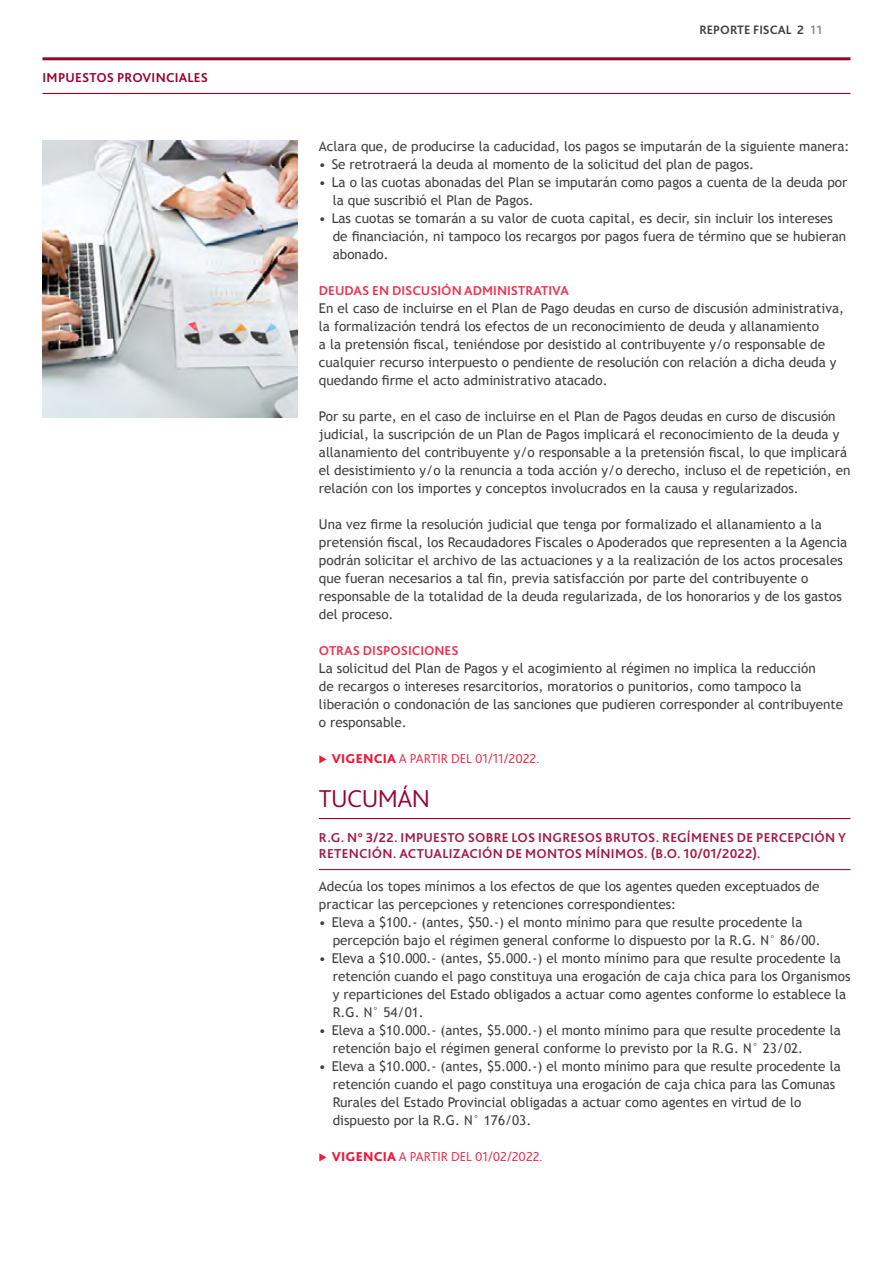
<style>
.page{position:relative;width:893px;height:1263px;background:#fff}
.page>*{position:absolute;margin:0;border:0;box-sizing:border-box;transform-origin:0 0}
.Subtitulo{font:300 25.5px "Bliss Pro";letter-spacing:-.02em;color:#98002e}
.Texto_Comun{font:13.5px/18px "Trebuchet MS";color:#404040}
.Bajada_Subtitulo{font:700 13.5px/16.5px "Bliss Pro";letter-spacing:.02em;color:#a21a43}
.t1{font:300 13.5px "Bliss Pro";color:#ed1a3b}
.Subtitulo1_MAY{font:700 13.5px "Bliss Pro";color:#ef314e}
.Bajada_Subtitulo-2{font:700 13.5px "Bliss Pro";letter-spacing:.015em;color:#98002e}
.t2{font:700 12.75px "Bliss Pro";color:#404040}
.s1{font-weight:800}
</style>
<div class="page">
<hr style="left:319px;top:818px;width:531px;height:1px;background:#98002e">
<hr style="left:319px;top:869px;width:531px;height:1px;background:#a21a43">
<hr style="left:43px;top:57px;width:807px;height:3px;background:#98002e">
<hr style="left:43px;top:93px;width:807px;height:1px;background:#98002e">
<img style="left:43px;top:141px;width:254px;height:276px">
<p class="Bajada_Subtitulo-2" style="left:43px;top:69px;width:167px">IMPUESTOS PROVINCIALES</p>
<p class="t2" style="left:699px;top:22px;width:124px">REPORTE FISCAL 2 11</p>
<p class="Texto_Comun" style="left:319px;top:137px;width:532px">Aclara que, de producirse la caducidad, los pagos se imputarán de la siguiente manera:</p>
<p class="Texto_Comun" style="left:319px;top:155px;width:437px">• Se retrotraerá la deuda al momento de la solicitud del plan de pagos.</p>
<p class="Texto_Comun" style="left:333px;top:173px;width:516px;text-indent:-14px">• La o las cuotas abonadas del Plan se imputarán como pagos a cuenta de la deuda por la que suscribió el Plan de Pagos.</p>
<p class="Texto_Comun" style="left:333px;top:209px;width:515px;text-indent:-14px">• Las cuotas se tomarán a su valor de cuota capital, es decir, sin incluir los intereses de financiación, ni tampoco los recargos por pagos fuera de término que se hubieran abonado.</p>
<p class="Subtitulo1_MAY" style="left:319px;top:282px;width:251px">DEUDAS EN DISCUSIÓN ADMINISTRATIVA</p>
<p class="Texto_Comun" style="left:319px;top:299px;width:527px">En el caso de incluirse en el Plan de Pago deudas en curso de discusión administrativa, la formalización tendrá los efectos de un reconocimiento de deuda y allanamiento<br>a la pretensión fiscal, teniéndose por desistido al contribuyente y/o responsable de cualquier recurso interpuesto o pendiente de resolución con relación a dicha deuda y quedando firme el acto administrativo atacado.</p>
<p class="Texto_Comun" style="left:319px;top:407px;width:533px">Por su parte, en el caso de incluirse en el Plan de Pagos deudas en curso de discusión judicial, la suscripción de un Plan de Pagos implicará el reconocimiento de la deuda y allanamiento del contribuyente y/o responsable a la pretensión fiscal, lo que implicará el desistimiento y/o la renuncia a toda acción y/o derecho, incluso el de repetición, en relación con los importes y conceptos involucrados en la causa y regularizados.</p>
<p class="Texto_Comun" style="left:319px;top:515px;width:530px">Una vez firme la resolución judicial que tenga por formalizado el allanamiento a la pretensión fiscal, los Recaudadores Fiscales o Apoderados que representen a la Agencia podrán solicitar el archivo de las actuaciones y a la realización de los actos procesales que fueran necesarios a tal fin, previa satisfacción por parte del contribuyente o responsable de la totalidad de la deuda regularizada, de los honorarios y de los gastos del proceso.</p>
<p class="Subtitulo1_MAY" style="left:319px;top:642px;width:141px">OTRAS DISPOSICIONES</p>
<p class="Texto_Comun" style="left:319px;top:659px;width:526px">La solicitud del Plan de Pagos y el acogimiento al régimen no implica la reducción<br>de recargos o intereses resarcitorios, moratorios o punitorios, como tampoco la liberación o condonación de las sanciones que pudieren corresponder al contribuyente o responsable.</p>
<p class="t1" style="left:332px;top:750px;width:209px"><span class="s1">VIGENCIA</span> A PARTIR DEL 01/11/2022.</p>
<p class="Subtitulo" style="left:319px;top:783px;width:113px">TUCUMÁN</p>
<p class="Bajada_Subtitulo" style="left:319px;top:829px;width:529px">R.G. N° 3/22. IMPUESTO SOBRE LOS INGRESOS BRUTOS. REGÍMENES DE PERCEPCIÓN Y<br>RETENCIÓN. ACTUALIZACIÓN DE MONTOS MÍNIMOS. (B.O. 10/01/2022).</p>
<p class="Texto_Comun" style="left:319px;top:878px;width:502px">Adecúa los topes mínimos a los efectos de que los agentes queden exceptuados de practicar las percepciones y retenciones correspondientes:</p>
<p class="Texto_Comun" style="left:333px;top:914px;width:489px;text-indent:-14px">• Eleva a $100.- (antes, $50.-) el monto mínimo para que resulte procedente la percepción bajo el régimen general conforme lo dispuesto por la R.G. N° 86/00.</p>
<p class="Texto_Comun" style="left:333px;top:950px;width:519px;text-indent:-14px">• Eleva a $10.000.- (antes, $5.000.-) el monto mínimo para que resulte procedente la retención cuando el pago constituya una erogación de caja chica para los Organismos y reparticiones del Estado obligados a actuar como agentes conforme lo establece la R.G. N° 54/01.</p>
<p class="Texto_Comun" style="left:333px;top:1022px;width:509px;text-indent:-14px">• Eleva a $10.000.- (antes, $5.000.-) el monto mínimo para que resulte procedente la retención bajo el régimen general conforme lo previsto por la R.G. N° 23/02.</p>
<p class="Texto_Comun" style="left:333px;top:1058px;width:509px;text-indent:-14px">• Eleva a $10.000.- (antes, $5.000.-) el monto mínimo para que resulte procedente la retención cuando el pago constituya una erogación de caja chica para las Comunas Rurales del Estado Provincial obligadas a actuar como agentes en virtud de lo dispuesto por la R.G. N° 176/03.</p>
<p class="t1" style="left:332px;top:1148px;width:212px"><span class="s1">VIGENCIA</span> A PARTIR DEL 01/02/2022.</p>
</div>
